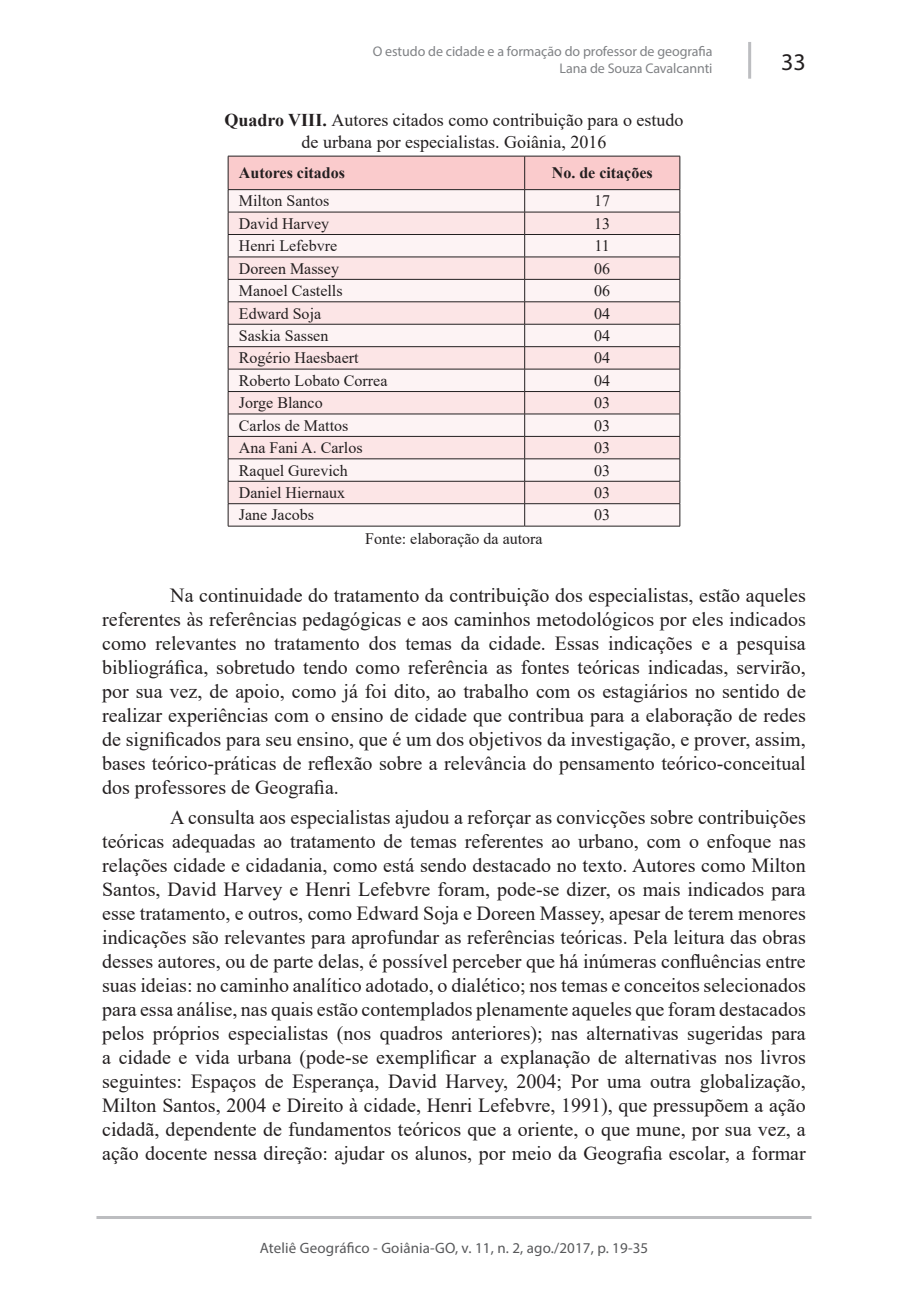
<style>
.page{position:relative;width:908px;height:1304px;background:#fff}
.page>*{position:absolute;margin:0;border:0;box-sizing:border-box;transform-origin:0 0}
.t1{font:24px "Myriad Pro";color:#231f20}
.t2{font:20px/24px "Times New Roman";color:#231f20;text-align:justify}
.t3{font:18px/22px "Times New Roman";color:#231f20;text-align:center}
.t4{font:16px "Times New Roman";color:#231f20}
.t5{font:700 16px "Times New Roman";color:#231f20}
.t6{font:15px "Myriad Pro";letter-spacing:.01em;color:#57585a}
.t7{font:14px/16.8px "Myriad Pro";letter-spacing:-.005em;color:#808285;text-align:right}
.s1{font-weight:700}
</style>
<div class="page">
<hr style="left:96px;top:1216px;width:715px;height:3px;background:#bcbdc0">
<hr style="left:747px;top:42px;width:3px;height:37px;background:#bcbdc0">
<svg style="left:228px;top:156px;width:452px;height:370px"></svg>
<hr style="left:228px;top:526px;width:296px;height:1px;background:#231f20">
<hr style="left:524px;top:526px;width:155px;height:1px;background:#231f20">
<p class="t7" style="left:372px;top:43px;width:341px">O estudo de cidade e a formação do professor de geografia<br>Lana de Souza Cavalcannti</p>
<p class="t1" style="left:780px;top:47px;width:26px">33</p>
<p class="t3" style="left:224px;top:108px;width:460px"><span class="s1">Quadro VIII.</span> Autores citados como contribuição para o estudo de urbana por especialistas. Goiânia, 2016</p>
<p class="t5" style="left:239px;top:161px;width:107px">Autores citados</p>
<p class="t5" style="left:551px;top:161px;width:102px">No. de citações</p>
<p class="t4" style="left:239px;top:190px;width:92px">Milton Santos</p>
<p class="t4" style="left:594px;top:190px;width:17px">17</p>
<p class="t4" style="left:239px;top:212px;width:92px">David Harvey</p>
<p class="t4" style="left:594px;top:212px;width:17px">13</p>
<p class="t4" style="left:239px;top:235px;width:100px">Henri Lefebvre</p>
<p class="t4" style="left:594px;top:235px;width:17px">11</p>
<p class="t4" style="left:239px;top:257px;width:101px">Doreen Massey</p>
<p class="t4" style="left:594px;top:257px;width:17px">06</p>
<p class="t4" style="left:239px;top:279px;width:105px">Manoel Castells</p>
<p class="t4" style="left:594px;top:279px;width:17px">06</p>
<p class="t4" style="left:239px;top:302px;width:84px">Edward Soja</p>
<p class="t4" style="left:594px;top:302px;width:17px">04</p>
<p class="t4" style="left:239px;top:324px;width:91px">Saskia Sassen</p>
<p class="t4" style="left:594px;top:324px;width:17px">04</p>
<p class="t4" style="left:239px;top:347px;width:121px">Rogério Haesbaert</p>
<p class="t4" style="left:594px;top:347px;width:17px">04</p>
<p class="t4" style="left:239px;top:369px;width:150px">Roberto Lobato Correa</p>
<p class="t4" style="left:594px;top:369px;width:17px">04</p>
<p class="t4" style="left:239px;top:392px;width:85px">Jorge Blanco</p>
<p class="t4" style="left:594px;top:392px;width:17px">03</p>
<p class="t4" style="left:239px;top:414px;width:111px">Carlos de Mattos</p>
<p class="t4" style="left:594px;top:414px;width:17px">03</p>
<p class="t4" style="left:239px;top:436px;width:125px">Ana Fani A. Carlos</p>
<p class="t4" style="left:594px;top:436px;width:17px">03</p>
<p class="t4" style="left:239px;top:459px;width:110px">Raquel Gurevich</p>
<p class="t4" style="left:594px;top:459px;width:17px">03</p>
<p class="t4" style="left:239px;top:481px;width:108px">Daniel Hiernaux</p>
<p class="t4" style="left:594px;top:481px;width:17px">03</p>
<p class="t4" style="left:239px;top:504px;width:77px">Jane Jacobs</p>
<p class="t4" style="left:594px;top:504px;width:17px">03</p>
<p class="t4" style="left:365px;top:527px;width:179px">Fonte: elaboração da autora</p>
<p class="t2" style="left:102px;top:583px;width:705px;text-indent:68px">Na continuidade do tratamento da contribuição dos especialistas, estão aqueles referentes às referências pedagógicas e aos caminhos metodológicos por eles indicados como relevantes no tratamento dos temas da cidade. Essas indicações e a pesquisa bibliográfica, sobretudo tendo como referência as fontes teóricas indicadas, servirão, por sua vez, de apoio, como já foi dito, ao trabalho com os estagiários no sentido de realizar experiências com o ensino de cidade que contribua para a elaboração de redes de significados para seu ensino, que é um dos objetivos da investigação, e prover, assim, bases teórico-práticas de reflexão sobre a relevância do pensamento teórico-conceitual dos professores de Geografia.</p>
<p class="t2" style="left:102px;top:804px;width:705px;text-indent:68px">A consulta aos especialistas ajudou a reforçar as convicções sobre contribuições teóricas adequadas ao tratamento de temas referentes ao urbano, com o enfoque nas relações cidade e cidadania, como está sendo destacado no texto. Autores como Milton Santos, David Harvey e Henri Lefebvre foram, pode-se dizer, os mais indicados para esse tratamento, e outros, como Edward Soja e Doreen Massey, apesar de terem menores indicações são relevantes para aprofundar as referências teóricas. Pela leitura das obras desses autores, ou de parte delas, é possível perceber que há inúmeras confluências entre suas ideias: no caminho analítico adotado, o dialético; nos temas e conceitos selecionados para essa análise, nas quais estão contemplados plenamente aqueles que foram destacados pelos próprios especialistas (nos quadros anteriores); nas alternativas sugeridas para a cidade e vida urbana (pode-se exemplificar a explanação de alternativas nos livros seguintes: Espaços de Esperança, David Harvey, 2004; Por uma outra globalização, Milton Santos, 2004 e Direito à cidade, Henri Lefebvre, 1991), que pressupõem a ação cidadã, dependente de fundamentos teóricos que a oriente, o que mune, por sua vez, a ação docente nessa direção: ajudar os alunos, por meio da Geografia escolar, a formar</p>
<p class="t6" style="left:259px;top:1239px;width:390px">Ateliê Geográfico - Goiânia-GO, v. 11, n. 2, ago./2017, p. 19-35</p>
</div>
